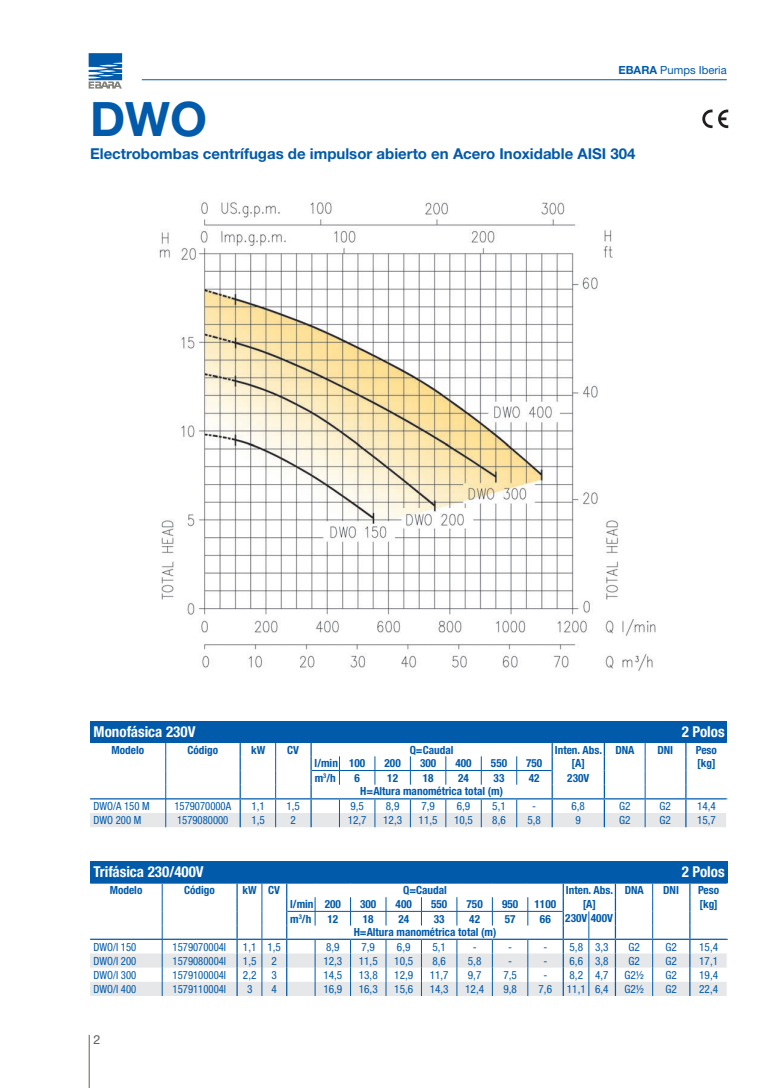
<style>
.page{position:relative;width:780px;height:1088px;background:#fff}
.page>*{position:absolute;margin:0;border:0;box-sizing:border-box;transform-origin:0 0}
.t1{font:700 47.5px "Helvetica Neue LT Std";color:#015aaa}
.t2{font:700 15px "Helvetica Neue LT Std";color:#015aaa}
.t3{font:700 condensed 15px "Helvetica Neue LT Std";color:#fff}
.t4{font:12.5px "Helvetica Neue LT Std";color:#57585a}
.t5{font:700 condensed 11.25px "Helvetica Neue LT Std";color:#015aaa}
.t6{font:condensed 11.25px "Helvetica Neue LT Std";color:#015aaa}
.t7{font:condensed 11.25px "Helvetica Neue LT Std";color:#015aaa;scale:.95 1}
.t8{font:11.25px "Helvetica Neue LT Std";color:#015aaa}
.s1{font-weight:700}
</style>
<div class="page">
<hr style="left:89px;top:1035px;width:1px;height:53px;background:#818178">
<svg style="left:89px;top:53px;width:33px;height:36px"></svg>
<hr style="left:142px;top:79px;width:584px;height:1px;background:#015aaa">
<div style="left:90px;top:862px;width:637px;height:21px;background:#015aaa"></div>
<svg style="left:90px;top:883px;width:637px;height:113px"></svg>
<div style="left:90px;top:721px;width:636px;height:21px;background:#015aaa"></div>
<hr style="left:90px;top:741px;width:76px;height:2px;background:#015aaa">
<hr style="left:166px;top:741px;width:74px;height:2px;background:#015aaa">
<hr style="left:240px;top:741px;width:35px;height:2px;background:#015aaa">
<hr style="left:275px;top:741px;width:36px;height:2px;background:#015aaa">
<hr style="left:311px;top:741px;width:28px;height:2px;background:#015aaa">
<hr style="left:339px;top:741px;width:36px;height:2px;background:#015aaa">
<hr style="left:375px;top:741px;width:35px;height:2px;background:#015aaa">
<hr style="left:410px;top:741px;width:36px;height:2px;background:#015aaa">
<hr style="left:446px;top:741px;width:35px;height:2px;background:#015aaa">
<hr style="left:481px;top:741px;width:35px;height:2px;background:#015aaa">
<hr style="left:516px;top:741px;width:36px;height:2px;background:#015aaa">
<hr style="left:552px;top:741px;width:52px;height:2px;background:#015aaa">
<hr style="left:685px;top:741px;width:42px;height:2px;background:#015aaa">
<hr style="left:604px;top:741px;width:41px;height:2px;background:#015aaa">
<hr style="left:645px;top:741px;width:40px;height:2px;background:#015aaa">
<svg style="left:90px;top:743px;width:637px;height:84px"></svg>
<svg style="left:702px;top:109px;width:26px;height:19px"></svg>
<img style="left:159px;top:200px;width:497px;height:472px">
<p class="t8" style="left:618px;top:63px;width:110px"><span class="s1">EBARA</span> Pumps Iberia</p>
<h1 class="t1" style="left:90px;top:90px;width:118px">DWO</h1>
<h2 class="t2" style="left:90px;top:144px;width:547px">Electrobombas centrífugas de impulsor abierto en Acero Inoxidable AISI 304</h2>
<h2 class="t3" style="left:94px;top:722px;width:103px">Monofásica 230V</h2>
<h2 class="t3" style="left:681px;top:722px;width:44px">2 Polos</h2>
<p class="t5" style="left:111px;top:743px;width:34px">Modelo</p>
<p class="t5" style="left:187px;top:743px;width:32px">Código</p>
<p class="t5" style="left:251px;top:743px;width:16px">kW</p>
<p class="t5" style="left:287px;top:743px;width:13px">CV</p>
<p class="t5" style="left:409px;top:743px;width:45px">Q=Caudal</p>
<p class="t5" style="left:555px;top:743px;width:81px">Inten. Abs. DNA</p>
<p class="t5" style="left:657px;top:743px;width:17px">DNI</p>
<p class="t5" style="left:695px;top:743px;width:23px">Peso</p>
<p class="t5" style="left:314px;top:756px;width:52px">l/min 100</p>
<p class="t5" style="left:384px;top:756px;width:18px">200</p>
<p class="t5" style="left:420px;top:756px;width:18px">300</p>
<p class="t5" style="left:455px;top:756px;width:18px">400</p>
<p class="t5" style="left:491px;top:756px;width:18px">550</p>
<p class="t5" style="left:526px;top:756px;width:18px">750</p>
<p class="t5" style="left:571px;top:756px;width:15px">[A]</p>
<p class="t5" style="left:697px;top:756px;width:20px">[kg]</p>
<p class="t5" style="left:315px;top:771px;width:22px">m<sup>3</sup>/h</p>
<p class="t5" style="left:354px;top:771px;width:7px">6</p>
<p class="t5" style="left:387px;top:771px;width:12px">12</p>
<p class="t5" style="left:422px;top:771px;width:12px">18</p>
<p class="t5" style="left:458px;top:771px;width:12px">24</p>
<p class="t5" style="left:493px;top:771px;width:12px">33</p>
<p class="t5" style="left:529px;top:771px;width:12px">42</p>
<p class="t5" style="left:567px;top:771px;width:24px">230V</p>
<p class="t5" style="left:360px;top:785px;width:144px">H=Altura manométrica total (m)</p>
<p class="t7" style="left:94px;top:800px;width:60px">DWO/A 150 M</p>
<p class="t7" style="left:174px;top:800px;width:61px">1579070000A</p>
<p class="t6" style="left:251px;top:800px;width:15px">1,1</p>
<p class="t6" style="left:286px;top:800px;width:15px">1,5</p>
<p class="t6" style="left:350px;top:800px;width:15px">9,5</p>
<p class="t6" style="left:386px;top:800px;width:15px">8,9</p>
<p class="t6" style="left:421px;top:800px;width:15px">7,9</p>
<p class="t6" style="left:457px;top:800px;width:15px">6,9</p>
<p class="t6" style="left:492px;top:800px;width:15px">5,1</p>
<p class="t6" style="left:532px;top:800px;width:5px">-</p>
<p class="t6" style="left:571px;top:800px;width:15px">6,8</p>
<p class="t6" style="left:619px;top:800px;width:13px">G2</p>
<p class="t6" style="left:659px;top:800px;width:13px">G2</p>
<p class="t6" style="left:697px;top:800px;width:20px">14,4</p>
<p class="t7" style="left:94px;top:814px;width:52px">DWO 200 M</p>
<p class="t7" style="left:177px;top:814px;width:55px">1579080000</p>
<p class="t6" style="left:251px;top:814px;width:15px">1,5</p>
<p class="t6" style="left:290px;top:814px;width:7px">2</p>
<p class="t6" style="left:348px;top:814px;width:20px">12,7</p>
<p class="t6" style="left:383px;top:814px;width:20px">12,3</p>
<p class="t6" style="left:418px;top:814px;width:20px">11,5</p>
<p class="t6" style="left:454px;top:814px;width:20px">10,5</p>
<p class="t6" style="left:492px;top:814px;width:15px">8,6</p>
<p class="t6" style="left:527px;top:814px;width:15px">5,8</p>
<p class="t6" style="left:575px;top:814px;width:7px">9</p>
<p class="t6" style="left:619px;top:814px;width:13px">G2</p>
<p class="t6" style="left:659px;top:814px;width:13px">G2</p>
<p class="t6" style="left:697px;top:814px;width:20px">15,7</p>
<h2 class="t3" style="left:94px;top:863px;width:112px">Trifásica 230/400V</h2>
<h2 class="t3" style="left:681px;top:863px;width:44px">2 Polos</h2>
<p class="t5" style="left:110px;top:883px;width:34px">Modelo</p>
<p class="t5" style="left:184px;top:883px;width:32px">Código</p>
<p class="t5" style="left:243px;top:883px;width:39px">kW CV</p>
<p class="t5" style="left:403px;top:883px;width:45px">Q=Caudal</p>
<p class="t5" style="left:566px;top:883px;width:79px">Inten. Abs. DNA</p>
<p class="t5" style="left:663px;top:883px;width:17px">DNI</p>
<p class="t5" style="left:698px;top:883px;width:23px">Peso</p>
<p class="t5" style="left:290px;top:897px;width:52px">l/min 200</p>
<p class="t5" style="left:360px;top:897px;width:18px">300</p>
<p class="t5" style="left:395px;top:897px;width:18px">400</p>
<p class="t5" style="left:431px;top:897px;width:18px">550</p>
<p class="t5" style="left:466px;top:897px;width:18px">750</p>
<p class="t5" style="left:502px;top:897px;width:18px">950</p>
<p class="t5" style="left:534px;top:897px;width:23px">1100</p>
<p class="t5" style="left:582px;top:897px;width:15px">[A]</p>
<p class="t5" style="left:699px;top:897px;width:20px">[kg]</p>
<p class="t5" style="left:290px;top:912px;width:23px">m<sup>3</sup>/h</p>
<p class="t5" style="left:327px;top:912px;width:12px">12</p>
<p class="t5" style="left:363px;top:912px;width:12px">18</p>
<p class="t5" style="left:398px;top:912px;width:12px">24</p>
<p class="t5" style="left:434px;top:912px;width:12px">33</p>
<p class="t5" style="left:469px;top:912px;width:12px">42</p>
<p class="t5" style="left:504px;top:912px;width:12px">57</p>
<p class="t5" style="left:540px;top:912px;width:12px">66</p>
<p class="t5" style="left:565px;top:912px;width:49px">230V 400V</p>
<p class="t5" style="left:353px;top:925px;width:144px">H=Altura manométrica total (m)</p>
<p class="t7" style="left:94px;top:940px;width:46px">DWO/I 150</p>
<p class="t7" style="left:173px;top:940px;width:58px">1579070004I</p>
<p class="t6" style="left:243px;top:940px;width:39px">1,1 1,5</p>
<p class="t6" style="left:326px;top:940px;width:15px">8,9</p>
<p class="t6" style="left:361px;top:940px;width:15px">7,9</p>
<p class="t6" style="left:397px;top:940px;width:15px">6,9</p>
<p class="t6" style="left:432px;top:940px;width:15px">5,1</p>
<p class="t6" style="left:472px;top:940px;width:5px">-</p>
<p class="t6" style="left:508px;top:940px;width:5px">-</p>
<p class="t6" style="left:543px;top:940px;width:67px">- 5,8 3,3</p>
<p class="t6" style="left:628px;top:940px;width:13px">G2</p>
<p class="t6" style="left:665px;top:940px;width:13px">G2</p>
<p class="t6" style="left:699px;top:940px;width:20px">15,4</p>
<p class="t7" style="left:94px;top:954px;width:46px">DWO/I 200</p>
<p class="t7" style="left:173px;top:954px;width:58px">1579080004I</p>
<p class="t6" style="left:243px;top:954px;width:15px">1,5</p>
<p class="t6" style="left:271px;top:954px;width:7px">2</p>
<p class="t6" style="left:323px;top:954px;width:20px">12,3</p>
<p class="t6" style="left:359px;top:954px;width:20px">11,5</p>
<p class="t6" style="left:394px;top:954px;width:20px">10,5</p>
<p class="t6" style="left:432px;top:954px;width:15px">8,6</p>
<p class="t6" style="left:468px;top:954px;width:15px">5,8</p>
<p class="t6" style="left:508px;top:954px;width:5px">-</p>
<p class="t6" style="left:543px;top:954px;width:67px">- 6,6 3,8</p>
<p class="t6" style="left:628px;top:954px;width:13px">G2</p>
<p class="t6" style="left:665px;top:954px;width:13px">G2</p>
<p class="t6" style="left:699px;top:954px;width:20px">17,1</p>
<p class="t7" style="left:94px;top:968px;width:46px">DWO/I 300</p>
<p class="t7" style="left:173px;top:968px;width:58px">1579100004I</p>
<p class="t6" style="left:243px;top:968px;width:15px">2,2</p>
<p class="t6" style="left:271px;top:968px;width:7px">3</p>
<p class="t6" style="left:323px;top:968px;width:20px">14,5</p>
<p class="t6" style="left:359px;top:968px;width:20px">13,8</p>
<p class="t6" style="left:394px;top:968px;width:20px">12,9</p>
<p class="t6" style="left:429px;top:968px;width:20px">11,7</p>
<p class="t6" style="left:468px;top:968px;width:15px">9,7</p>
<p class="t6" style="left:503px;top:968px;width:15px">7,5</p>
<p class="t6" style="left:543px;top:968px;width:67px">- 8,2 4,7</p>
<p class="t6" style="left:624px;top:968px;width:21px">G2½</p>
<p class="t6" style="left:665px;top:968px;width:13px">G2</p>
<p class="t6" style="left:699px;top:968px;width:20px">19,4</p>
<p class="t7" style="left:94px;top:982px;width:46px">DWO/I 400</p>
<p class="t7" style="left:173px;top:982px;width:58px">1579110004I</p>
<p class="t6" style="left:247px;top:982px;width:7px">3</p>
<p class="t6" style="left:271px;top:982px;width:7px">4</p>
<p class="t6" style="left:323px;top:982px;width:20px">16,9</p>
<p class="t6" style="left:359px;top:982px;width:20px">16,3</p>
<p class="t6" style="left:394px;top:982px;width:20px">15,6</p>
<p class="t6" style="left:429px;top:982px;width:20px">14,3</p>
<p class="t6" style="left:465px;top:982px;width:20px">12,4</p>
<p class="t6" style="left:503px;top:982px;width:15px">9,8</p>
<p class="t6" style="left:538px;top:982px;width:15px">7,6</p>
<p class="t6" style="left:567px;top:982px;width:43px">11,1 6,4</p>
<p class="t6" style="left:624px;top:982px;width:21px">G2½</p>
<p class="t6" style="left:665px;top:982px;width:13px">G2</p>
<p class="t6" style="left:699px;top:982px;width:20px">22,4</p>
<p class="t4" style="left:93px;top:1032px;width:8px">2</p>
</div>
